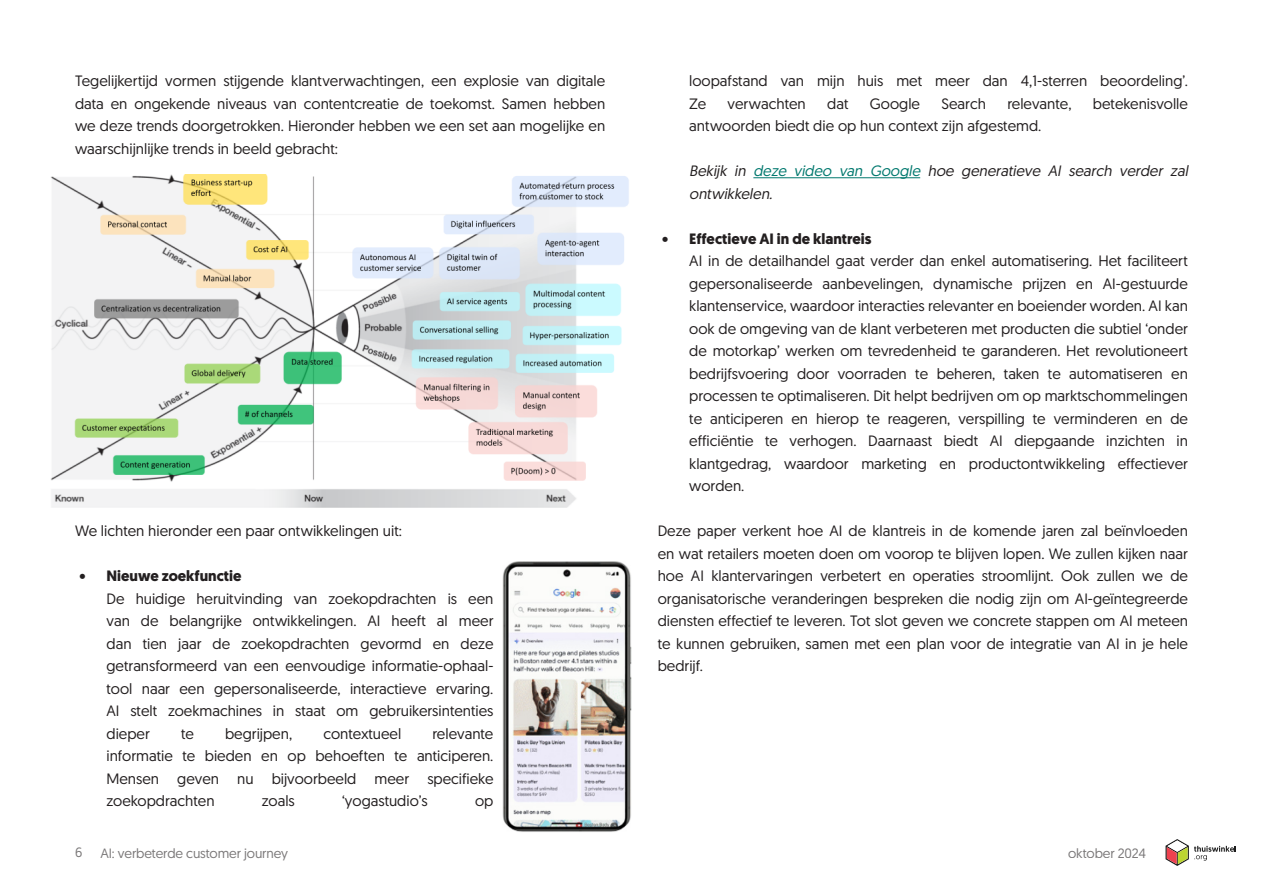
<style>
.page{position:relative;width:1263px;height:893px;background:#fff}
.page>*{position:absolute;margin:0;border:0;box-sizing:border-box;transform-origin:0 0}
.t1{font:15px/22.5px "Geomanist";color:#231f20}
.t2{font:italic 15px/22.5px "Geomanist";color:#231f20}
.t3{font:13.5px "Geomanist";letter-spacing:-.01em;color:#231f20}
.s1{font-weight:700}
.s2{color:#00786e}
</style>
<div class="page">
<svg style="left:1165px;top:839px;width:71px;height:27px"></svg>
<hr style="left:753px;top:177px;width:167px;height:1px;background:#00786e">
<img style="left:51px;top:174px;width:578px;height:333px">
<img style="left:502px;top:562px;width:129px;height:270px">
<p class="t1" style="left:75px;top:69px;width:532px;text-align:justify">Tegelijkertijd vormen stijgende klantverwachtingen, een explosie van digitale data en ongekende niveaus van contentcreatie de toekomst. Samen hebben we deze trends doorgetrokken. Hieronder hebben we een set aan mogelijke en waarschijnlijke trends in beeld gebracht:</p>
<p class="t1" style="left:75px;top:519px;width:328px">We lichten hieronder een paar ontwikkelingen uit:</p>
<p class="t1" style="left:106px;top:564px;width:388px;text-indent:-27px"><span class="s1">• Nieuwe zoekfunctie<br></span>De huidige heruitvinding van zoekopdrachten is een van de belangrijke ontwikkelingen. AI heeft al meer dan tien jaar de zoekopdrachten gevormd en deze getransformeerd van een eenvoudige informatie-ophaal&shy;tool naar een gepersonaliseerde, interactieve ervaring.<br>AI stelt zoekmachines in staat om gebruikersintenties dieper</p>
<p class="t1" style="left:106px;top:722px;width:388px;text-align:justify;text-indent:326px">relevante informatie te bieden en op behoeften te anticiperen.<br>Mensen geven nu bijvoorbeeld meer specifieke zoekopdrachten</p>
<p class="t1" style="left:181px;top:722px;width:14px">te</p>
<p class="t1" style="left:225px;top:722px;width:69px">begrijpen,</p>
<p class="t1" style="left:323px;top:722px;width:79px">contextueel</p>
<p class="t1" style="left:262px;top:789px;width:34px">zoals</p>
<p class="t1" style="left:342px;top:789px;width:87px">‘yogastudio’s</p>
<p class="t1" style="left:475px;top:789px;width:20px">op</p>
<p class="t1" style="left:689px;top:69px;width:500px">loopafstand van mijn huis met meer dan 4,1-sterren beoordeling’.<br>Ze</p>
<p class="t1" style="left:728px;top:92px;width:80px">verwachten</p>
<p class="t1" style="left:827px;top:92px;width:23px">dat</p>
<p class="t1" style="left:870px;top:92px;width:52px">Google</p>
<p class="t1" style="left:941px;top:92px;width:46px">Search</p>
<p class="t1" style="left:1007px;top:92px;width:66px">relevante,</p>
<p class="t1" style="left:1093px;top:92px;width:97px">betekenisvolle</p>
<p class="t1" style="left:689px;top:114px;width:354px">antwoorden biedt die op hun context zijn afgestemd.</p>
<p class="t2" style="left:689px;top:159px;width:503px">Bekijk in <span class="s2">deze video van Google</span> hoe generatieve AI search verder zal ontwikkelen.</p>
<p class="t1" style="left:689px;top:227px;width:500px;text-indent:-27px"><span class="s1">• Effectieve AI in de klantreis<br></span>AI in de detailhandel gaat verder dan enkel automatisering. Het faciliteert gepersonaliseerde aanbevelingen, dynamische prijzen en AI-gestuurde klantenservice, waardoor interacties relevanter en boeiender worden. AI kan ook de omgeving van de klant verbeteren met producten die subtiel ‘onder de motorkap’ werken om tevredenheid te garanderen. Het revolutioneert bedrijfsvoering door voorraden te beheren, taken te automatiseren en processen te optimaliseren. Dit helpt bedrijven om op marktschommelingen te anticiperen en hierop te reageren, verspilling te verminderen en de efficiëntie te verhogen. Daarnaast biedt AI diepgaande inzichten in klantgedrag, waardoor marketing en productontwikkeling effectiever worden.</p>
<p class="t1" style="left:658px;top:519px;width:532px;text-align:justify">Deze paper verkent hoe AI de klantreis in de komende jaren zal beïnvloeden en wat retailers moeten doen om voorop te blijven lopen. We zullen kijken naar hoe AI klantervaringen verbetert en operaties stroomlijnt. Ook zullen we de organisatorische veranderingen bespreken die nodig zijn om AI-geïntegreerde diensten effectief te leveren. Tot slot geven we concrete stappen om AI meteen te kunnen gebruiken, samen met een plan voor de integratie van AI in je hele bedrijf.</p>
<p class="t3" style="left:75px;top:844px;width:9px">6</p>
<p class="t3" style="left:100px;top:844px;width:189px">AI: verbeterde customer journey</p>
<p class="t3" style="left:1068px;top:844px;width:79px">oktober 2024</p>
</div>
